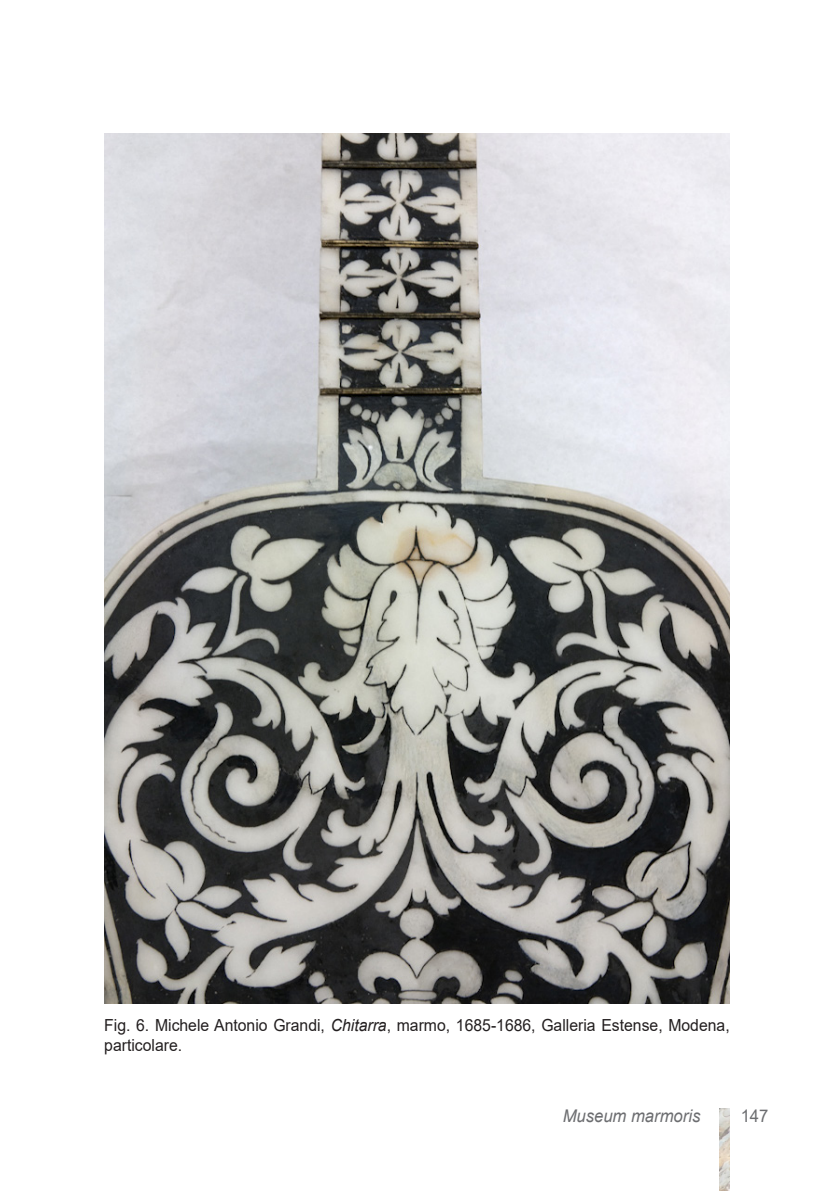
<style>
.page{position:relative;width:834px;height:1191px;background:#fff}
.page>*{position:absolute;margin:0;border:0;box-sizing:border-box;transform-origin:0 0}
.t1{font:italic 17.5px "Arial";color:#6c6d70;scale:.95 1}
.t2{font:17.5px "Arial";color:#6c6d70;scale:.95 1}
.t3{font:16.62px/20.1px "Arial";color:#231f20;scale:.95 1}
.s1{font-style:italic}
</style>
<div class="page">
<img style="left:719px;top:1108px;width:10px;height:83px">
<img style="left:104px;top:134px;width:625px;height:869px">
<p class="t3" style="left:104px;top:1015px;width:659px">Fig. 6. Michele Antonio Grandi, <span class="s1">Chitarra</span>, marmo, 1685-1686, Galleria Estense, Modena, particolare.</p>
<p class="t1" style="left:562px;top:1104px;width:146px">Museum marmoris</p>
<p class="t2" style="left:740px;top:1103px;width:31px">147</p>
</div>
